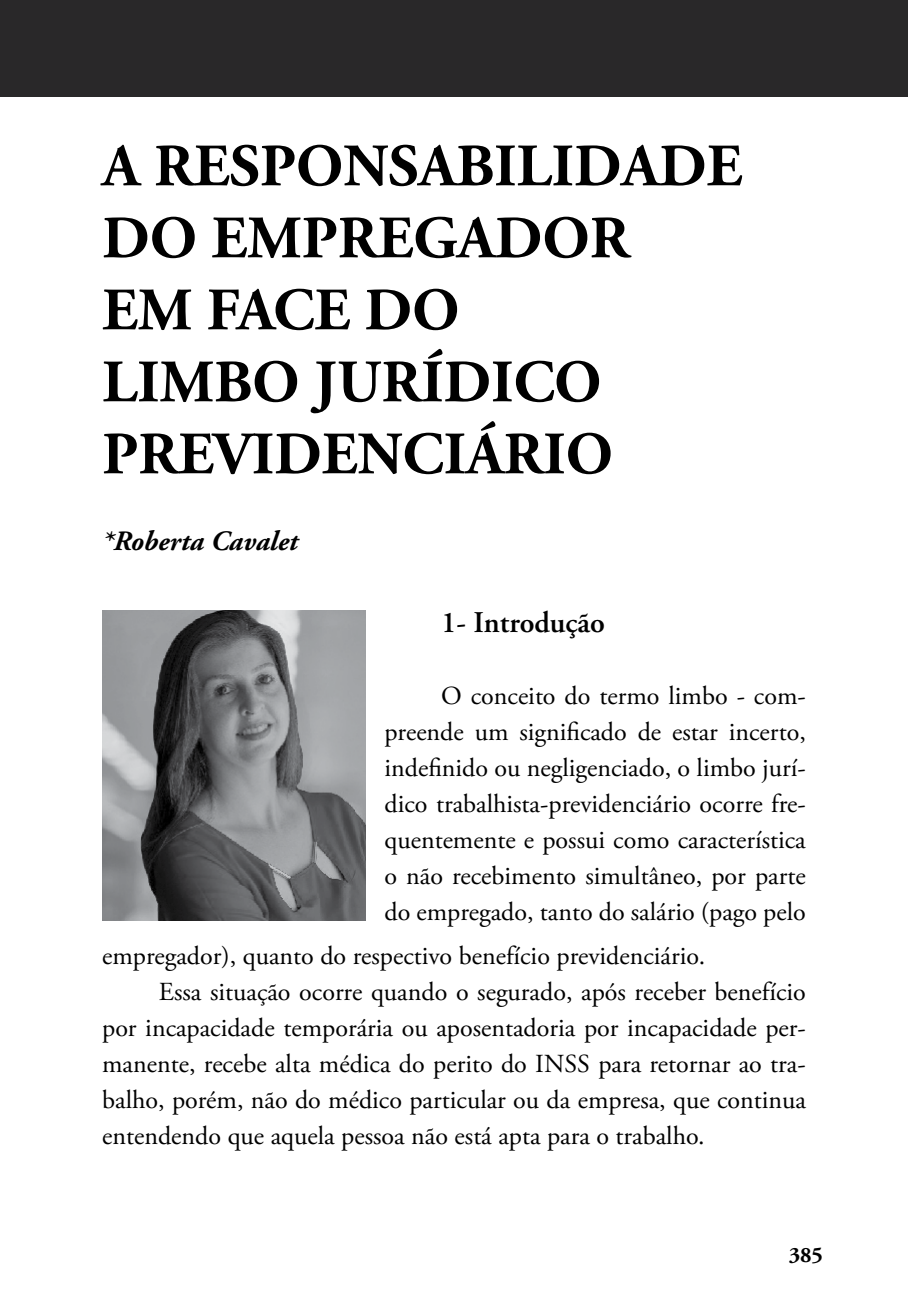
<style>
.page{position:relative;width:908px;height:1304px;background:#fff}
.page>*{position:absolute;margin:0;border:0;box-sizing:border-box;transform-origin:0 0}
.t1{font:700 60px/72px "Adobe Garamond Pro";color:#000}
.t2{font:600 30px "Adobe Garamond Pro";color:#000}
.t3{font:italic 700 28px "Adobe Garamond Pro";color:#000}
.t4{font:26px/36px "Adobe Garamond Pro";color:#000;text-align:justify}
.t5{font:700 22px "Adobe Garamond Pro";color:#000}
</style>
<div class="page">
<div style="left:0;top:0;width:907px;height:96px;background:#292829"></div>
<img style="left:102px;top:610px;width:264px;height:310px">
<h1 class="t1" style="left:102px;top:131px;width:641px">A RESPONSABILIDADE<br>DO EMPREGADOR<br>EM FACE DO<br>LIMBO JURÍDICO<br>PREVIDENCIÁRIO</h1>
<p class="t3" style="left:102px;top:525px;width:197px">*Roberta Cavalet</p>
<p class="t2" style="left:441px;top:605px;width:165px">1- Introdução</p>
<p class="t4" style="left:384px;top:679px;width:422px;text-indent:57px">O conceito do termo limbo - com&shy;preende um significado de estar incerto, indefinido ou negligenciado, o limbo jurí&shy;dico trabalhista-previdenciário ocorre fre&shy;quentemente e possui como característica o não recebimento simultâneo, por parte do empregado, tanto do salário (pago pelo</p>
<p class="t4" style="left:102px;top:939px;width:604px">empregador), quanto do respectivo benefício previdenciário.</p>
<p class="t4" style="left:159px;top:975px;width:648px">Essa situação ocorre quando o segurado, após receber benefício</p>
<p class="t4" style="left:102px;top:1011px;width:704px">por incapacidade temporária ou aposentadoria por incapacidade per-</p>
<p class="t4" style="left:102px;top:1047px;width:704px">manente, recebe alta médica do perito do INSS para retornar ao tra-</p>
<p class="t4" style="left:102px;top:1083px;width:705px">balho, porém, não do médico particular ou da empresa, que continua</p>
<p class="t4" style="left:102px;top:1119px;width:604px">entendendo que aquela pessoa não está apta para o trabalho.</p>
<p class="t5" style="left:788px;top:1242px;width:36px">385</p>
</div>
